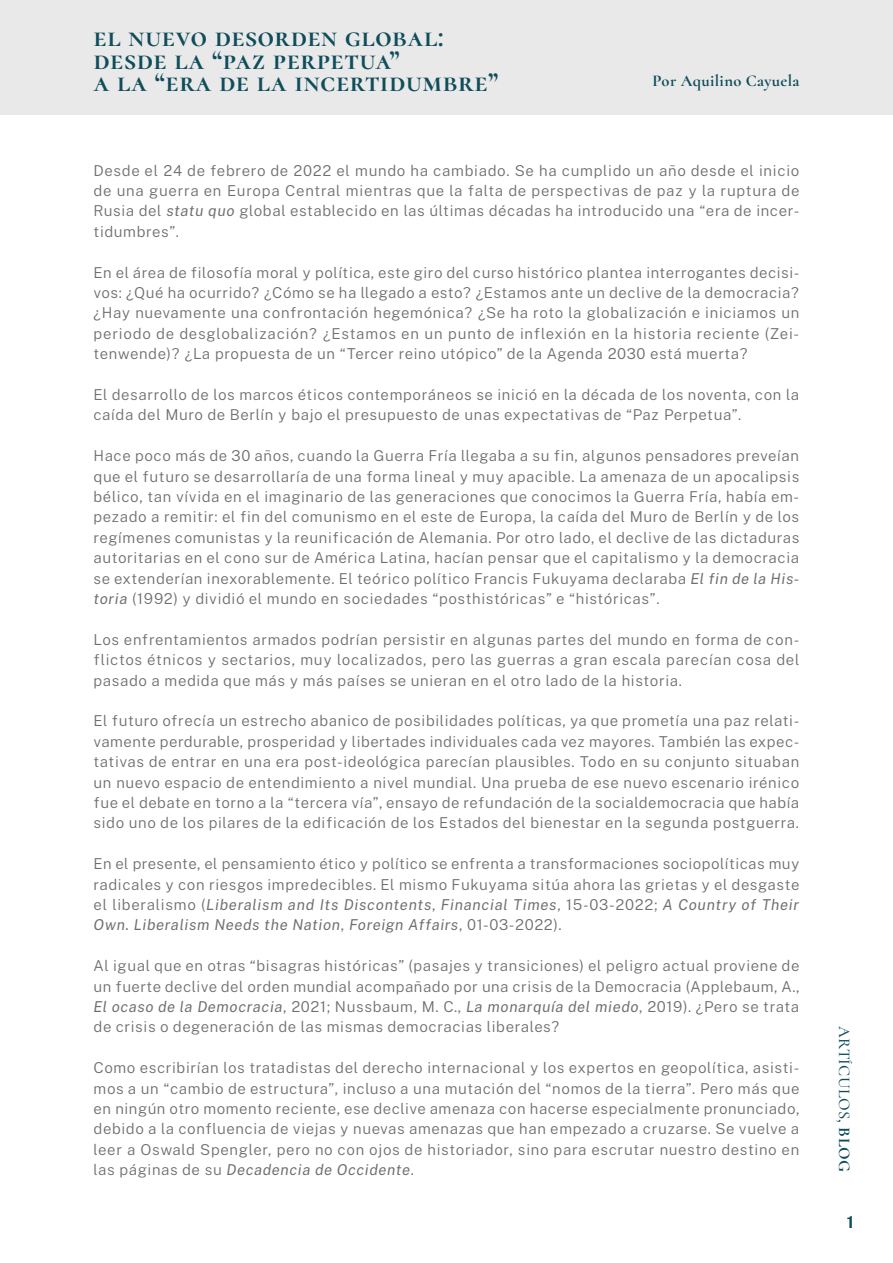
<style>
.page{position:relative;width:893px;height:1263px;background:#fff}
.page>*{position:absolute;margin:0;border:0;box-sizing:border-box;transform-origin:0 0}
.t1{font:700 28.5px/22.5px "Cormorant";letter-spacing:.02em;color:#0f4d5a}
.t2{font:700 16.5px "Cormorant";letter-spacing:.02em;color:#0f4d5a}
.t3{font:500 16.5px "Cormorant";letter-spacing:.02em;color:#0f4d5a}
.t4{font:700 16.5px "Public Sans";color:#0f4d5a}
.t5{font:300 15px/20.4px "Public Sans";letter-spacing:.04em;color:#706f6f;text-align:justify}
.s1{font-weight:400;font-style:italic}
.s2{font-weight:700}
</style>
<div class="page">
<div style="left:0;top:0;width:893px;height:114px;background:#e9e9e9"></div>
<h1 class="t1" style="left:94px;top:26px;width:406px">El nuevo desorden global:<br>De sde la “Paz perpetua”<br>a la “Era de la Incertidumbre”</h1>
<p class="t2" style="left:653px;top:70px;width:148px">Por Aquilino Cayuela</p>
<p class="t5" style="left:94px;top:159px;width:707px">Desde el 24 de febrero de 2022 el mundo ha cambiado. Se ha cumplido un año desde el inicio de una guerra en Europa Central mientras que la falta de perspectivas de paz y la ruptura de Rusia del <span class="s1">statu quo</span> global establecido en las últimas décadas ha introducido una “era de incer&shy;tidumbres”.</p>
<p class="t5" style="left:94px;top:261px;width:707px">En el área de filosofía moral y política, este giro del curso histórico plantea interrogantes decisi&shy;vos: ¿Qué ha ocurrido? ¿Cómo se ha llegado a esto? ¿Estamos ante un declive de la democracia? ¿Hay nuevamente una confrontación hegemónica? ¿Se ha roto la globalización e iniciamos un periodo de desglobalización? ¿Estamos en un punto de inflexión en la historia reciente (Zei&shy;tenwende)? ¿La propuesta de un “Tercer reino utópico” de la Agenda 2030 está muerta?</p>
<p class="t5" style="left:94px;top:384px;width:707px">El desarrollo de los marcos éticos contemporáneos se inició en la década de los noventa, con la caída del Muro de Berlín y bajo el presupuesto de unas expectativas de “Paz Perpetua”.</p>
<p class="t5" style="left:94px;top:445px;width:707px">Hace poco más de 30 años, cuando la Guerra Fría llegaba a su fin, algunos pensadores preveían que el futuro se desarrollaría de una forma lineal y muy apacible. La amenaza de un apocalipsis bélico, tan vívida en el imaginario de las generaciones que conocimos la Guerra Fría, había em&shy;pezado a remitir: el fin del comunismo en el este de Europa, la caída del Muro de Berlín y de los regímenes comunistas y la reunificación de Alemania. Por otro lado, el declive de las dictaduras autoritarias en el cono sur de América Latina, hacían pensar que el capitalismo y la democracia se extenderían inexorablemente. El teórico político Francis Fukuyama declaraba <span class="s1">El fin de la His&shy;toria</span> (1992) y dividió el mundo en sociedades “posthistóricas” e “históricas”.</p>
<p class="t5" style="left:94px;top:628px;width:707px">Los enfrentamientos armados podrían persistir en algunas partes del mundo en forma de con&shy;flictos étnicos y sectarios, muy localizados, pero las guerras a gran escala parecían cosa del pasado a medida que más y más países se unieran en el otro lado de la historia.</p>
<p class="t5" style="left:94px;top:710px;width:707px">El futuro ofrecía un estrecho abanico de posibilidades políticas, ya que prometía una paz relati&shy;vamente perdurable, prosperidad y libertades individuales cada vez mayores. También las expec&shy;tativas de entrar en una era post-ideológica parecían plausibles. Todo en su conjunto situaban un nuevo espacio de entendimiento a nivel mundial. Una prueba de ese nuevo escenario irénico fue el debate en torno a la “tercera vía”, ensayo de refundación de la socialdemocracia que había sido uno de los pilares de la edificación de los Estados del bienestar en la segunda postguerra.</p>
<p class="t5" style="left:94px;top:853px;width:707px">En el presente, el pensamiento ético y político se enfrenta a transformaciones sociopolíticas muy radicales y con riesgos impredecibles. El mismo Fukuyama sitúa ahora las grietas y el desgaste el liberalismo (<span class="s1">Liberalism and Its Discontents</span>, <span class="s1">Financial Times</span>, 15-03-2022; <span class="s1">A Country of Their Own. Liberalism Needs the Nation</span>, <span class="s1">Foreign Affairs</span>, 01-03-2022).</p>
<p class="t5" style="left:94px;top:955px;width:707px">Al igual que en otras “bisagras históricas” (pasajes y transiciones) el peligro actual proviene de un fuerte declive del orden mundial acompañado por una crisis de la Democracia (Applebaum, A., <span class="s1">El ocaso de la Democracia</span>, 2021; Nussbaum, M. C., <span class="s1">La monarquía del miedo</span>, 2019). ¿Pero se trata de crisis o degeneración de las mismas democracias liberales?</p>
<p class="t5" style="left:94px;top:1057px;width:707px">Como escribirían los tratadistas del derecho internacional y los expertos en geopolítica, asisti&shy;mos a un “cambio de estructura”, incluso a una mutación del “nomos de la tierra”. Pero más que en ningún otro momento reciente, ese declive amenaza con hacerse especialmente pronunciado, debido a la confluencia de viejas y nuevas amenazas que han empezado a cruzarse. Se vuelve a leer a Oswald Spengler, pero no con ojos de historiador, sino para escrutar nuestro destino en las páginas de su <span class="s1">Decadencia de Occidente</span>.</p>
<p class="t3" style="left:854px;top:1026px;width:147px;rotate:90deg">ARTÍCULOS, <span class="s2">BLOG</span></p>
<p class="t4" style="left:847px;top:1209px;width:8px">1</p>
</div>
